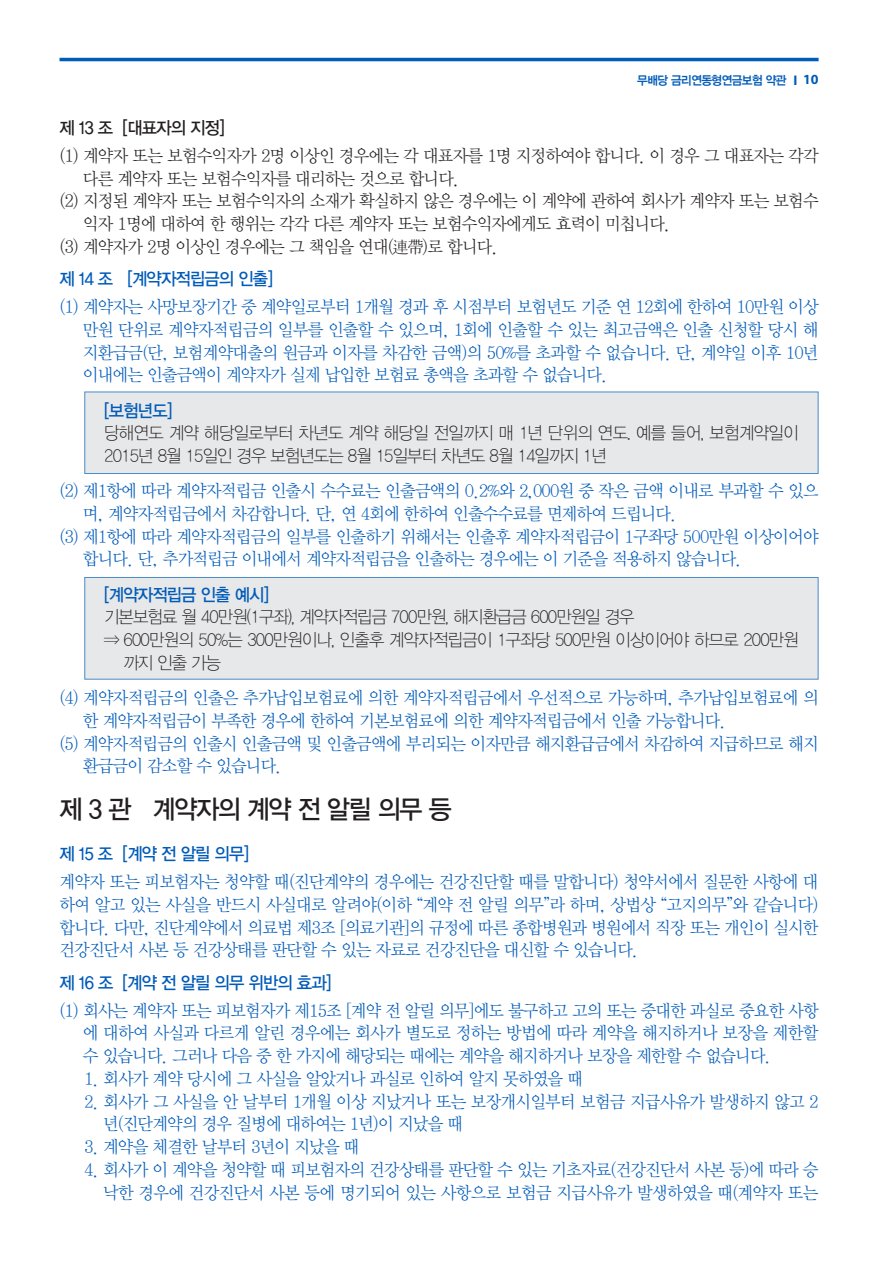
<style>
.page{position:relative;width:893px;height:1265px;background:#fff}
.page>*{position:absolute;margin:0;border:0;box-sizing:border-box;transform-origin:0 0}
.t1{font:26.25px "YDVYGO33";letter-spacing:.25em;color:#231f20;scale:.95 1}
.t2{font:17.5px/22.8px "YDVY Mj O32";letter-spacing:-.05em;color:#005bb9;text-align:justify;scale:.95 1}
.t3{font:17.5px "YDVY Mj O32";letter-spacing:-.05em;color:#231f20;scale:.95 1}
.t4{font:17.5px/22.8px "YDVYGO31";letter-spacing:-.05em;color:#231f20;scale:.95 1}
.t5{font:17.5px "YDVYGO33";letter-spacing:-.05em;color:#005bb9;scale:.95 1}
.t6{font:17.5px "YDVYGO33";letter-spacing:-.05em;color:#231f20;scale:.95 1}
.t7{font:12.25px "YDVYGO34";letter-spacing:-.05em;color:#005bb9;scale:.95 1}
.s1{font-family:"Myriad Pro";font-weight:700;font-size:14px}
</style>
<div class="page">
<div style="left:85px;top:392px;width:733px;height:81px;background:#e7e8e9"></div>
<div style="left:84px;top:392px;width:735px;height:82px;border:1px solid #488bc9"></div>
<div style="left:85px;top:578px;width:733px;height:101px;background:#e7e8e9"></div>
<div style="left:84px;top:577px;width:735px;height:103px;border:1px solid #488bc9"></div>
<hr style="left:60px;top:58px;width:759px;height:3px;background:#005bb9">
<p class="t7" style="left:637px;top:73px;width:192px">무배당 금리연동형연금보험 약관 <span class="s1">I 10</span></p>
<p class="t6" style="left:60px;top:118px;width:175px">제 13 조 [대표자의 지정]</p>
<p class="t3" style="left:60px;top:145px;width:801px">(1) 계약자 또는 보험수익자가 2명 이상인 경우에는 각 대표자를 1명 지정하여야 합니다. 이 경우 그 대표자는 각각</p>
<p class="t3" style="left:83px;top:168px;width:398px">다른 계약자 또는 보험수익자를 대리하는 것으로 합니다.</p>
<p class="t3" style="left:60px;top:191px;width:801px">(2) 지정된 계약자 또는 보험수익자의 소재가 확실하지 않은 경우에는 이 계약에 관하여 회사가 계약자 또는 보험수</p>
<p class="t3" style="left:83px;top:213px;width:620px">익자 1명에 대하여 한 행위는 각각 다른 계약자 또는 보험수익자에게도 효력이 미칩니다.</p>
<p class="t3" style="left:60px;top:236px;width:463px">(3) 계약자가 2명 이상인 경우에는 그 책임을 연대(連帶)로 합니다.</p>
<p class="t5" style="left:60px;top:269px;width:226px">제 14 조 [계약자적립금의 인출]</p>
<p class="t2" style="left:83px;top:296px;width:776px;text-indent:-23px">(1) 계약자는 사망보장기간 중 계약일로부터 1개월 경과 후 시점부터 보험년도 기준 연 12회에 한하여 10만원 이상 만원 단위로 계약자적립금의 일부를 인출할 수 있으며, 1회에 인출할 수 있는 최고금액은 인출 신청할 당시 해 지환급금(단, 보험계약대출의 원금과 이자를 차감한 금액)의 50%를 초과할 수 없습니다. 단, 계약일 이후 10년 이내에는 인출금액이 계약자가 실제 납입한 보험료 총액을 초과할 수 없습니다.</p>
<p class="t5" style="left:104px;top:400px;width:73px">[보험년도]</p>
<p class="t4" style="left:104px;top:422px;width:733px">당해연도 계약 해당일로부터 차년도 계약 해당일 전일까지 매 1년 단위의 연도. 예를 들어, 보험계약일이<br>2015년 8월 15일인 경우 보험년도는 8월 15일부터 차년도 8월 14일까지 1년</p>
<p class="t2" style="left:60px;top:480px;width:801px">(2) 제1항에 따라 계약자적립금 인출시 수수료는 인출금액의 0.2%와 2,000원 중 작은 금액 이내로 부과할 수 있으</p>
<p class="t2" style="left:83px;top:502px;width:626px">며, 계약자적립금에서 차감합니다. 단, 연 4회에 한하여 인출수수료를 면제하여 드립니다.</p>
<p class="t2" style="left:60px;top:525px;width:801px">(3) 제1항에 따라 계약자적립금의 일부를 인출하기 위해서는 인출후 계약자적립금이 1구좌당 500만원 이상이어야</p>
<p class="t2" style="left:83px;top:548px;width:695px">합니다. 단, 추가적립금 이내에서 계약자적립금을 인출하는 경우에는 이 기준을 적용하지 않습니다.</p>
<p class="t5" style="left:104px;top:584px;width:175px">[계약자적립금 인출 예시]</p>
<p class="t4" style="left:104px;top:606px;width:560px">기본보험료 월 40만원(1구좌), 계약자적립금 700만원, 해지환급금 600만원일 경우</p>
<p class="t4" style="left:104px;top:628px;width:733px">⇒ 600만원의 50%는 300만원이나, 인출후 계약자적립금이 1구좌당 500만원 이상이어야 하므로 200만원</p>
<p class="t4" style="left:123px;top:651px;width:104px">까지 인출 가능</p>
<p class="t2" style="left:60px;top:686px;width:801px">(4) 계약자적립금의 인출은 추가납입보험료에 의한 계약자적립금에서 우선적으로 가능하며, 추가납입보험료에 의</p>
<p class="t2" style="left:83px;top:709px;width:678px">한 계약자적립금이 부족한 경우에 한하여 기본보험료에 의한 계약자적립금에서 인출 가능합니다.</p>
<p class="t2" style="left:60px;top:732px;width:801px">(5) 계약자적립금의 인출시 인출금액 및 인출금액에 부리되는 이자만큼 해지환급금에서 차감하여 지급하므로 해지</p>
<p class="t2" style="left:83px;top:755px;width:211px">환급금이 감소할 수 있습니다.</p>
<h1 class="t1" style="left:60px;top:794px;width:414px">제3관 계약자의계약전알릴의무등</h1>
<p class="t5" style="left:60px;top:844px;width:201px">제 15 조 [계약 전 알릴 의무]</p>
<p class="t2" style="left:60px;top:870px;width:800px">계약자 또는 피보험자는 청약할 때(진단계약의 경우에는 건강진단할 때를 말합니다) 청약서에서 질문한 사항에 대 하여 알고 있는 사실을 반드시 사실대로 알려야(이하 “계약 전 알릴 의무”라 하며, 상법상 “고지의무”와 같습니다) 합니다. 다만, 진단계약에서 의료법 제3조 [의료기관]의 규정에 따른 종합병원과 병원에서 직장 또는 개인이 실시한 건강진단서 사본 등 건강상태를 판단할 수 있는 자료로 건강진단을 대신할 수 있습니다.</p>
<p class="t5" style="left:60px;top:973px;width:288px">제 16 조 [계약 전 알릴 의무 위반의 효과]</p>
<p class="t2" style="left:83px;top:999px;width:776px;text-indent:-23px">(1) 회사는 계약자 또는 피보험자가 제15조 [계약 전 알릴 의무]에도 불구하고 고의 또는 중대한 과실로 중요한 사항 에 대하여 사실과 다르게 알린 경우에는 회사가 별도로 정하는 방법에 따라 계약을 해지하거나 보장을 제한할 수 있습니다. 그러나 다음 중 한 가지에 해당되는 때에는 계약을 해지하거나 보장을 제한할 수 없습니다.</p>
<p class="t2" style="left:84px;top:1067px;width:526px">1. 회사가 계약 당시에 그 사실을 알았거나 과실로 인하여 알지 못하였을 때</p>
<p class="t2" style="left:103px;top:1090px;width:755px;text-indent:-19px">2. 회사가 그 사실을 안 날부터 1개월 이상 지났거나 또는 보장개시일부터 보험금 지급사유가 발생하지 않고 2 년(진단계약의 경우 질병에 대하여는 1년)이 지났을 때</p>
<p class="t2" style="left:84px;top:1136px;width:291px">3. 계약을 체결한 날부터 3년이 지났을 때</p>
<p class="t2" style="left:84px;top:1158px;width:774px;text-align:right">4. 회사가 이 계약을 청약할 때 피보험자의 건강상태를 판단할 수 있는 기초자료(건강진단서 사본 등)에 따라 승 낙한 경우에 건강진단서 사본 등에 명기되어 있는 사항으로 보험금 지급사유가 발생하였을 때(계약자 또는</p>
</div>
